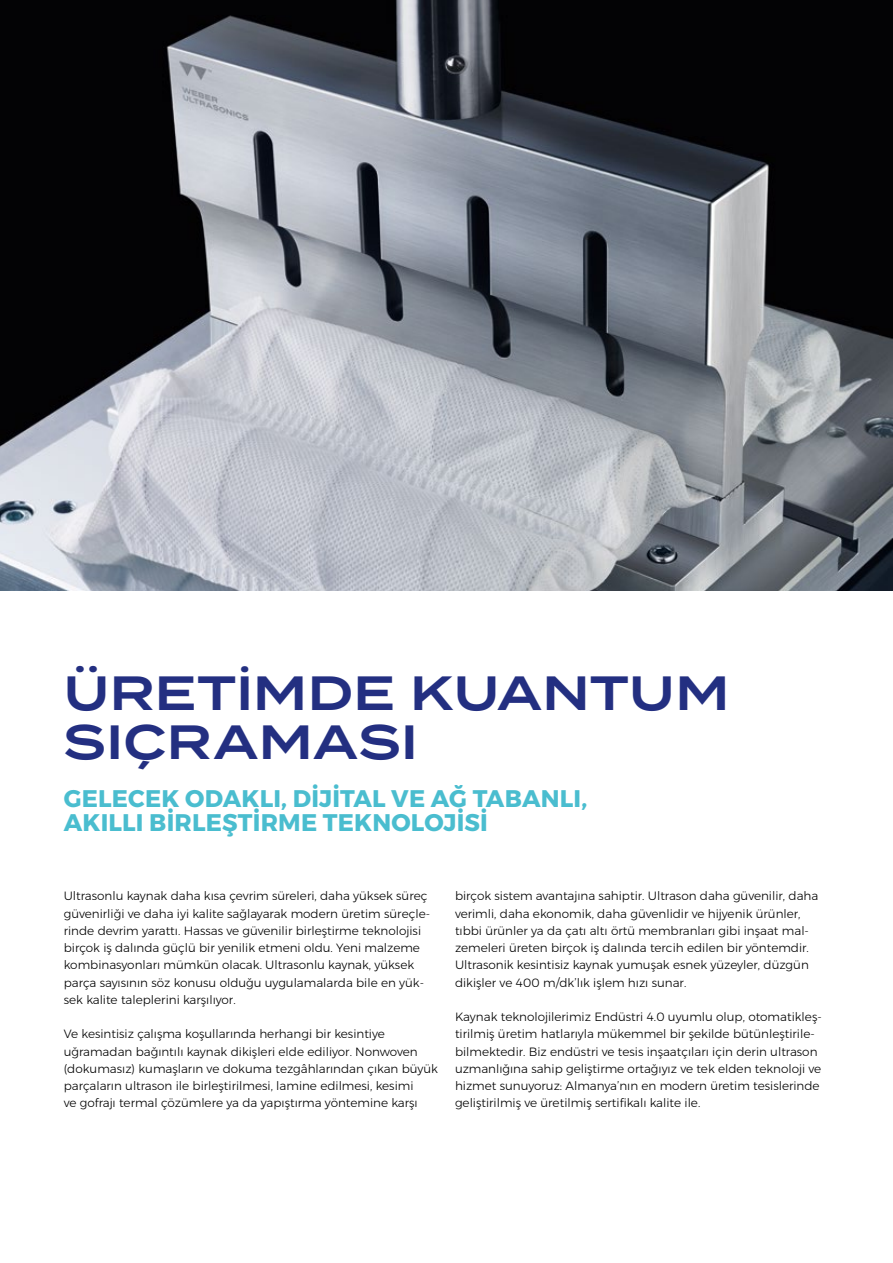
<style>
.page{position:relative;width:893px;height:1263px;background:#fff}
.page>*{position:absolute;margin:0;border:0;box-sizing:border-box;transform-origin:0 0}
.t1{font:600 48px/49.5px "Termina";letter-spacing:.01em;color:#232f81}
.t2{font:700 24px/24.8px "Montserrat";letter-spacing:.01em;color:#4abdcf}
.t3{font:300 12px/17.2px "Montserrat";color:#000}
</style>
<div class="page">
<img style="left:0;top:0;width:893px;height:590px">
<h1 class="t1" style="left:64px;top:668px;width:667px">ÜRETİMDE KUANTUM<br>SIÇRAMASI</h1>
<h2 class="t2" style="left:64px;top:786px;width:525px">GELECEK ODAKLI, DİJİTAL VE AĞ TABANLI,<br>AKILLI BİRLEŞTİRME TEKNOLOJİSİ</h2>
<p class="t3" style="left:64px;top:887px;width:368px">Ultrasonlu kaynak daha kısa çevrim süreleri, daha yüksek süreç güvenirliği ve daha iyi kalite sağlayarak modern üretim süreçle&shy;rinde devrim yarattı. Hassas ve güvenilir birleştirme teknolojisi birçok iş dalında güçlü bir yenilik etmeni oldu. Yeni malzeme kombinasyonları mümkün olacak. Ultrasonlu kaynak, yüksek parça sayısının söz konusu olduğu uygulamalarda bile en yük&shy;sek kalite taleplerini karşılıyor.</p>
<p class="t3" style="left:64px;top:1025px;width:376px">Ve kesintisiz çalışma koşullarında herhangi bir kesintiye uğramadan bağıntılı kaynak dikişleri elde ediliyor. Nonwoven (dokumasız) kumaşların ve dokuma tezgâhlarından çıkan büyük parçaların ultrason ile birleştirilmesi, lamine edilmesi, kesimi<br>ve gofrajı termal çözümlere ya da yapıştırma yöntemine karşı</p>
<p class="t3" style="left:455px;top:887px;width:365px">birçok sistem avantajına sahiptir. Ultrason daha güvenilir, daha verimli, daha ekonomik, daha güvenlidir ve hijyenik ürünler, tıbbi ürünler ya da çatı altı örtü membranları gibi inşaat mal&shy;zemeleri üreten birçok iş dalında tercih edilen bir yöntemdir.<br>Ultrasonik kesintisiz kaynak yumuşak esnek yüzeyler, düzgün dikişler ve 400 m/dk’lık işlem hızı sunar.</p>
<p class="t3" style="left:455px;top:1008px;width:368px">Kaynak teknolojilerimiz Endüstri 4.0 uyumlu olup, otomatikleş&shy;tirilmiş üretim hatlarıyla mükemmel bir şekilde bütünleştirile&shy;bilmektedir. Biz endüstri ve tesis inşaatçıları için derin ultrason uzmanlığına sahip geliştirme ortağıyız ve tek elden teknoloji ve hizmet sunuyoruz: Almanya’nın en modern üretim tesislerinde geliştirilmiş ve üretilmiş sertifikalı kalite ile.</p>
</div>
